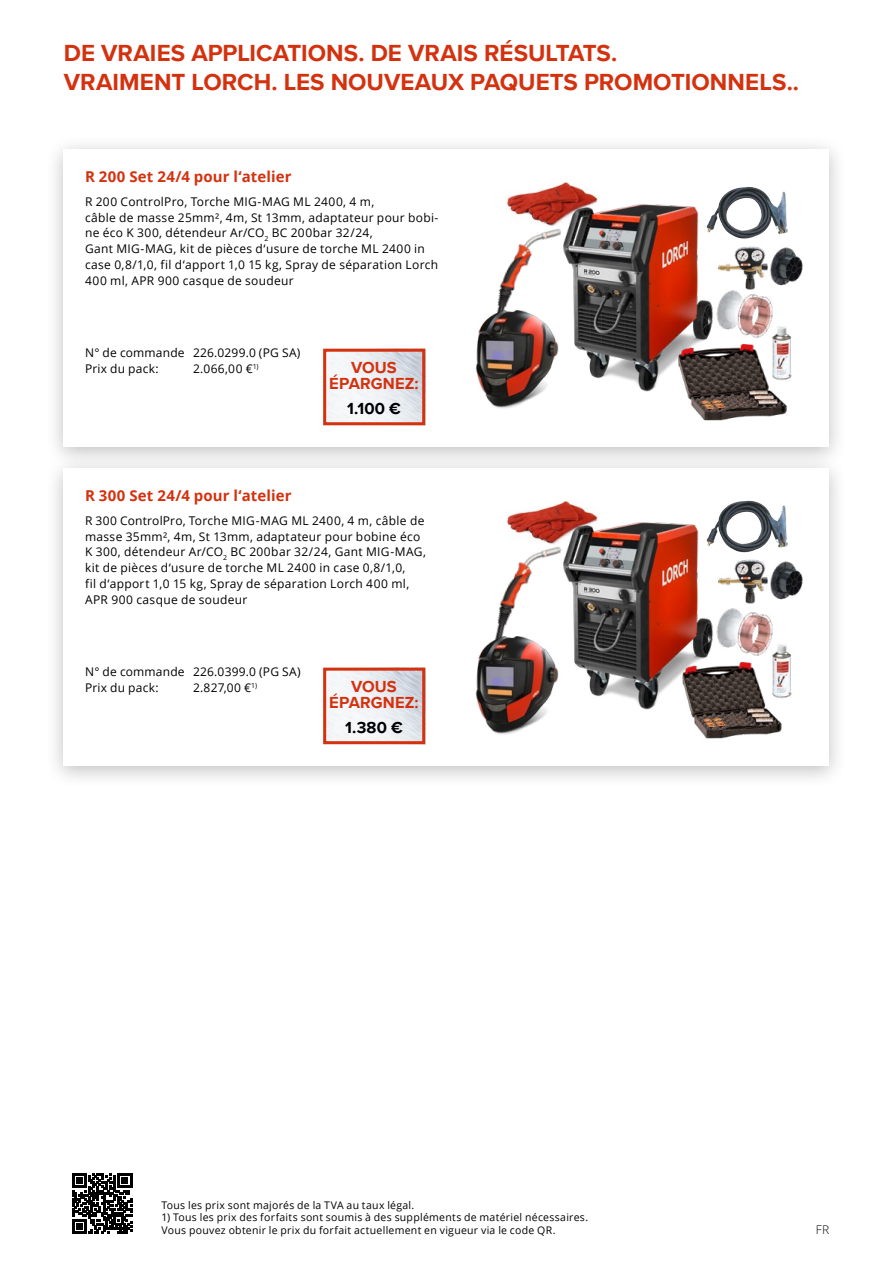
<style>
.page{position:relative;width:893px;height:1263px;background:#fff}
.page>*{position:absolute;margin:0;border:0;box-sizing:border-box;transform-origin:0 0}
.t1{font:700 24px/28.8px "Proxima Nova";color:#d4310f}
.t2{font:700 16.5px/16.5px "Proxima Nova";letter-spacing:.005em;color:#d4310f;text-align:center}
.t3{font:700 16.5px "Proxima Nova";letter-spacing:.01em;color:#000}
.t4{font:700 15px "Open Sans";letter-spacing:.01em;color:#d4310f}
.t5{font:12px/15.8px "Open Sans";letter-spacing:.025em;color:#000}
.t6{font:300 12px "Open Sans";color:#000}
.t7{font:10.5px/12.6px "Open Sans";letter-spacing:.025em;color:#000}
</style>
<div class="page">
<div style="left:45px;top:453px;width:804px;height:336px;background:#000;opacity:.25"></div>
<div style="left:64px;top:468px;width:765px;height:297px;background:#fff"></div>
<div style="left:44px;top:134px;width:804px;height:336px;background:#000;opacity:.25"></div>
<div style="left:64px;top:149px;width:765px;height:297px;background:#fff"></div>
<svg style="left:72px;top:1173px;width:60px;height:60px"></svg>
<svg style="left:323px;top:348px;width:103px;height:78px"></svg>
<svg style="left:323px;top:667px;width:103px;height:78px"></svg>
<img style="left:506px;top:182px;width:92px;height:24px">
<img style="left:560px;top:202px;width:166px;height:190px">
<img style="left:497px;top:206px;width:76px;height:131px">
<img style="left:708px;top:187px;width:39px;height:36px">
<img style="left:713px;top:290px;width:60px;height:49px">
<img style="left:779px;top:247px;width:24px;height:39px">
<img style="left:751px;top:324px;width:41px;height:54px">
<img style="left:715px;top:242px;width:64px;height:52px">
<img style="left:677px;top:339px;width:113px;height:82px">
<img style="left:475px;top:302px;width:95px;height:107px">
<img style="left:506px;top:501px;width:92px;height:23px">
<img style="left:560px;top:520px;width:166px;height:190px">
<img style="left:497px;top:524px;width:76px;height:131px">
<img style="left:708px;top:501px;width:39px;height:36px">
<img style="left:713px;top:608px;width:60px;height:48px">
<img style="left:779px;top:561px;width:24px;height:39px">
<img style="left:751px;top:642px;width:41px;height:54px">
<img style="left:715px;top:556px;width:64px;height:52px">
<img style="left:677px;top:656px;width:113px;height:83px">
<img style="left:475px;top:628px;width:95px;height:107px">
<h1 class="t1" style="left:64px;top:39px;width:737px">DE VRAIES APPLICATIONS. DE VRAIS RÉSULTATS.<br>VRAIMENT LORCH. LES NOUVEAUX PAQUETS PROMOTIONNELS..</h1>
<p class="t4" style="left:85px;top:166px;width:208px">R 200 Set 24/4 pour l‘atelier</p>
<p class="t5" style="left:85px;top:193px;width:355px">R 200 ControlPro, Torche MIG-MAG ML 2400, 4 m,<br>câble de masse 25mm², 4m, St 13mm, adaptateur pour bobi&shy;ne éco K 300, détendeur Ar/CO<sub>2</sub> BC 200bar 32/24,<br>Gant MIG-MAG, kit de pièces d‘usure de torche ML 2400 in case 0,8/1,0, fil d‘apport 1,0 15 kg, Spray de séparation Lorch 400 ml, APR 900 casque de soudeur</p>
<p class="t5" style="left:85px;top:345px;width:217px">N° de commande 226.0299.0 (PG SA)<br>Prix du pack:</p>
<p class="t5" style="left:193px;top:361px;width:67px">2.066,00 €<sup>1)</sup></p>
<h2 class="t2" style="left:329px;top:359px;width:91px">VOUS<br>ÉPARGNEZ:</h2>
<h2 class="t3" style="left:347px;top:396px;width:55px">1.100 €</h2>
<p class="t4" style="left:85px;top:484px;width:208px">R 300 Set 24/4 pour l‘atelier</p>
<p class="t5" style="left:85px;top:512px;width:343px">R 300 ControlPro, Torche MIG-MAG ML 2400, 4 m, câble de masse 35mm², 4m, St 13mm, adaptateur pour bobine éco K 300, détendeur Ar/CO<sub>2</sub> BC 200bar 32/24, Gant MIG-MAG, kit de pièces d‘usure de torche ML 2400 in case 0,8/1,0,<br>fil d‘apport 1,0 15 kg, Spray de séparation Lorch 400 ml, APR 900 casque de soudeur</p>
<p class="t5" style="left:85px;top:664px;width:217px">N° de commande 226.0399.0 (PG SA)<br>Prix du pack:</p>
<p class="t5" style="left:193px;top:679px;width:66px">2.827,00 €<sup>1)</sup></p>
<h2 class="t2" style="left:329px;top:677px;width:91px">VOUS<br>ÉPARGNEZ:</h2>
<h2 class="t3" style="left:345px;top:715px;width:59px">1.380 €</h2>
<p class="t7" style="left:162px;top:1198px;width:254px">Tous les prix sont majorés de la TVA au taux légal.</p>
<p class="t7" style="left:162px;top:1211px;width:428px">1) Tous les prix des forfaits sont soumis à des suppléments de matériel nécessaires.<br>Vous pouvez obtenir le prix du forfait actuellement en vigueur via le code QR.</p>
<p class="t6" style="left:816px;top:1221px;width:15px">FR</p>
</div>
